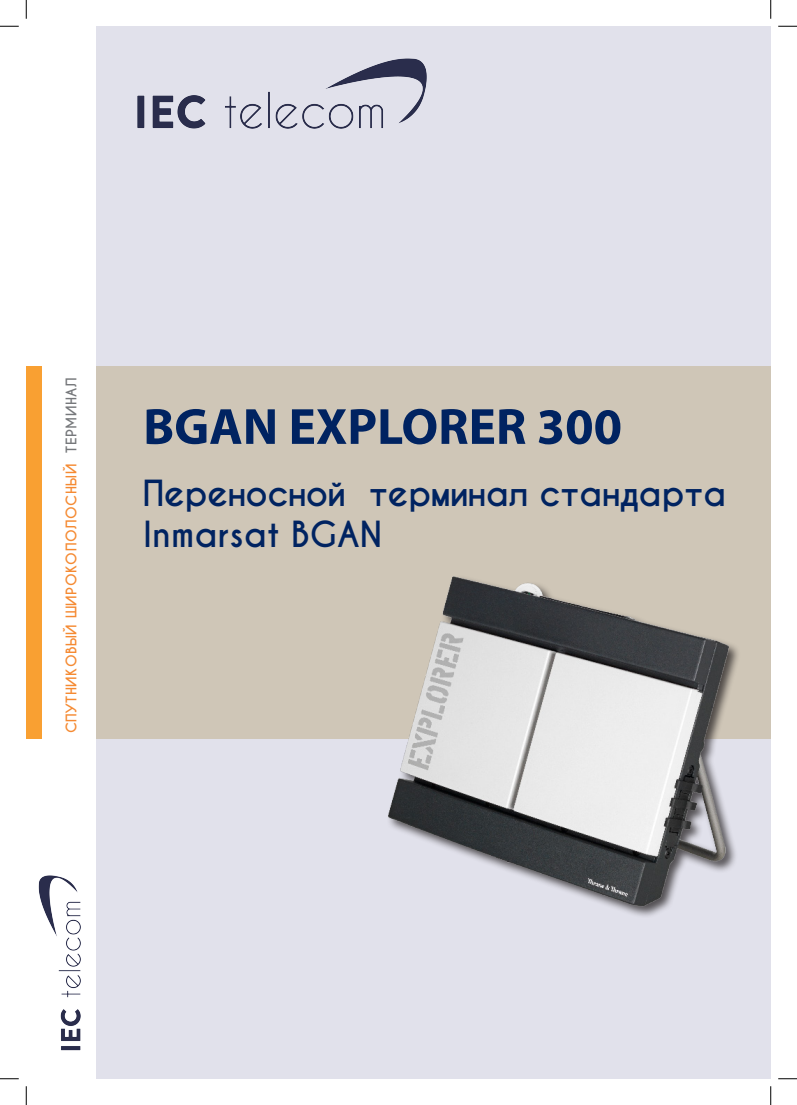
<style>
.page{position:relative;width:797px;height:1105px;background:#fff}
.page>*{position:absolute;margin:0;border:0;box-sizing:border-box;transform-origin:0 0}
.t1{font:700 51.25px "Myriad Pro";color:#002361}
.t2{font:700 33.75px/40.5px "Caviar Dreams";color:#002361}
.t3{font:700 13.75px "Caviar Dreams";letter-spacing:.04em;color:#f58a32}
.s1{color:#76787b}
</style>
<div class="page">
<div style="left:96px;top:26px;width:674px;height:1053px;background:#e1e1eb"></div>
<div style="left:26px;top:366px;width:16px;height:373px;background:#f9a032"></div>
<div style="left:97px;top:366px;width:673px;height:373px;background:#cfc6b7"></div>
<img style="left:388px;top:576px;width:350px;height:340px">
<img style="left:38px;top:875px;width:43px;height:176px">
<img style="left:137px;top:58px;width:290px;height:71px">
<svg style="left:0;top:25px;width:19px;height:2px"></svg>
<svg style="left:778px;top:25px;width:19px;height:2px"></svg>
<svg style="left:0;top:1078px;width:19px;height:1px"></svg>
<svg style="left:778px;top:1078px;width:19px;height:1px"></svg>
<svg style="left:25px;top:0;width:2px;height:19px"></svg>
<svg style="left:25px;top:1086px;width:2px;height:19px"></svg>
<svg style="left:770px;top:0;width:1px;height:19px"></svg>
<svg style="left:770px;top:1086px;width:1px;height:19px"></svg>
<p class="t3" style="left:63px;top:733px;width:357px;rotate:-90deg">СПУТНИКОВЫЙ ШИРОКОПОЛОСНЫЙ <span class="s1">ТЕРМИНАЛ</span></p>
<p class="t1" style="left:143px;top:393px;width:480px">BGAN EXPLORER 300</p>
<p class="t2" style="left:143px;top:474px;width:584px">Переносной терминал стандарта<br>Inmarsat BGAN</p>
</div>
